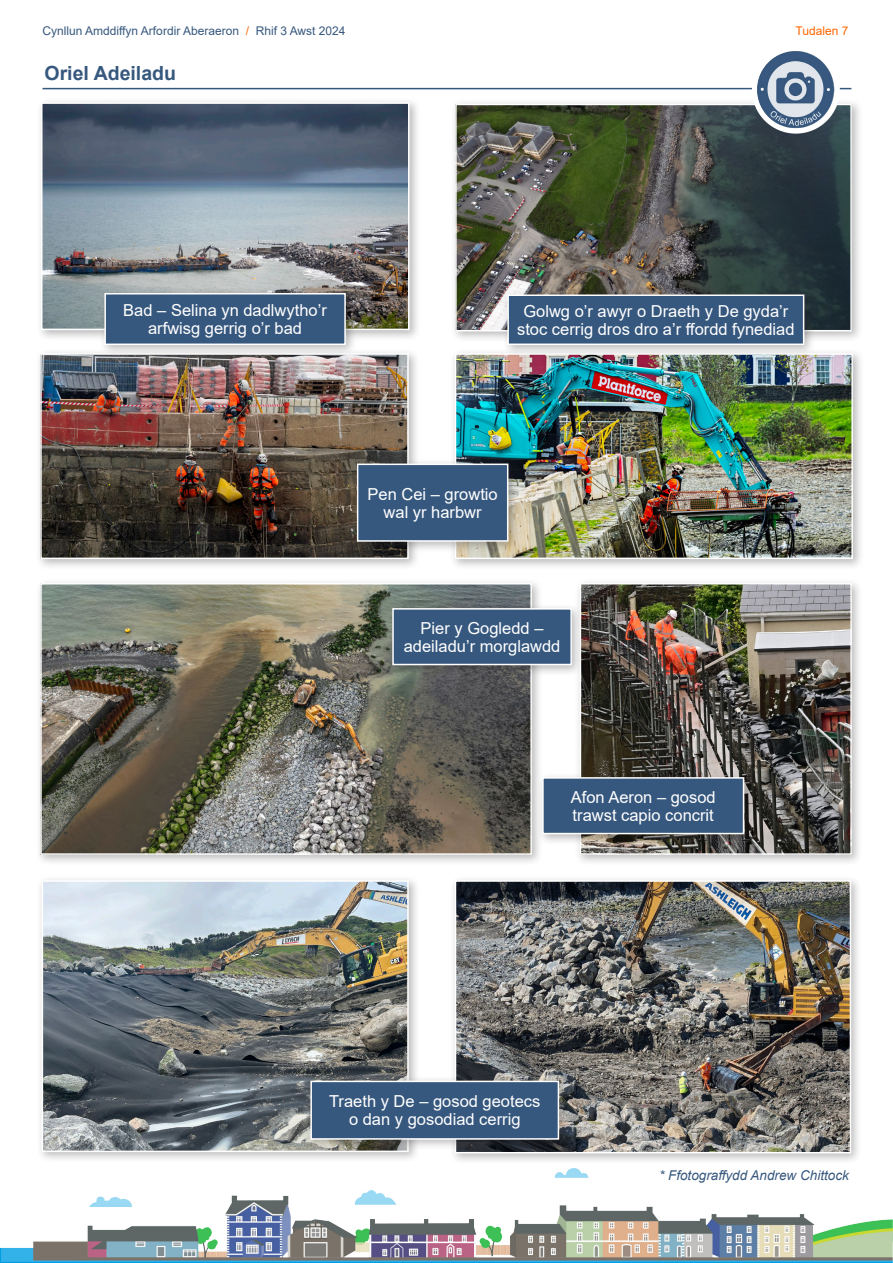
<style>
.page{position:relative;width:893px;height:1263px;background:#fff}
.page>*{position:absolute;margin:0;border:0;box-sizing:border-box;transform-origin:0 0}
.L1_heading_blue_ACDS_2024{font:700 19.5px "Arial";color:#37587e}
.t1{font:16.5px/18px "Arial";color:#fff;text-align:center}
.Caption_blue_ACDS_2024{font:italic 13.5px "Arial";color:#37587e}
.t2{font:12px "Arial";color:#37587e}
.t3{font:12px "Arial";color:#f60}
.s1{color:#f60}
</style>
<div class="page">
<img style="left:0;top:1168px;width:893px;height:95px">
<div style="left:574px;top:578px;width:289px;height:288px;background:#231f20;opacity:.3"></div>
<img style="left:583px;top:586px;width:266px;height:266px">
<div style="left:580px;top:583px;width:272px;height:272px;border:2px solid #fff"></div>
<div style="left:35px;top:348px;width:385px;height:222px;background:#231f20;opacity:.3"></div>
<img style="left:43px;top:356px;width:363px;height:200px">
<div style="left:40px;top:353px;width:369px;height:206px;border:2px solid #fff"></div>
<div style="left:449px;top:348px;width:415px;height:222px;background:#231f20;opacity:.3"></div>
<img style="left:458px;top:356px;width:392px;height:200px">
<div style="left:455px;top:353px;width:398px;height:206px;border:2px solid #fff"></div>
<div style="left:450px;top:98px;width:413px;height:245px;background:#231f20;opacity:.3"></div>
<img style="left:458px;top:107px;width:391px;height:221px">
<div style="left:455px;top:104px;width:397px;height:227px;border:2px solid #fff"></div>
<div style="left:36px;top:97px;width:385px;height:244px;background:#231f20;opacity:.3"></div>
<img style="left:44px;top:105px;width:362px;height:222px">
<div style="left:41px;top:102px;width:368px;height:228px;border:2px solid #fff"></div>
<div style="left:502px;top:289px;width:314px;height:67px;background:#231f20;opacity:.3"></div>
<div style="left:508px;top:295px;width:296px;height:49px;background:#37587e"></div>
<div style="left:507px;top:294px;width:297px;height:51px;border:2px solid #fff"></div>
<div style="left:537px;top:772px;width:219px;height:73px;background:#231f20;opacity:.3"></div>
<div style="left:543px;top:778px;width:201px;height:55px;background:#37587e"></div>
<div style="left:542px;top:777px;width:202px;height:57px;border:2px solid #fff"></div>
<hr style="left:43px;top:88px;width:808px;height:1px;background:#37587e">
<div style="left:752px;top:46px;width:88px;height:88px;background:#fff;border-radius:50%"></div>
<img style="left:757px;top:51px;width:78px;height:78px;border-radius:39px">
<div style="left:35px;top:578px;width:508px;height:288px;background:#231f20;opacity:.3"></div>
<img style="left:43px;top:586px;width:486px;height:266px">
<div style="left:40px;top:583px;width:492px;height:272px;border:2px solid #fff"></div>
<div style="left:36px;top:875px;width:384px;height:288px;background:#231f20;opacity:.3"></div>
<img style="left:45px;top:883px;width:361px;height:266px">
<div style="left:42px;top:880px;width:367px;height:272px;border:2px solid #fff"></div>
<div style="left:449px;top:875px;width:414px;height:289px;background:#231f20;opacity:.3"></div>
<img style="left:458px;top:883px;width:390px;height:267px">
<div style="left:455px;top:880px;width:396px;height:273px;border:2px solid #fff"></div>
<div style="left:305px;top:1075px;width:265px;height:76px;background:#231f20;opacity:.3"></div>
<div style="left:311px;top:1081px;width:247px;height:58px;background:#37587e"></div>
<div style="left:310px;top:1081px;width:249px;height:59px;border:2px solid #fff"></div>
<div style="left:387px;top:603px;width:196px;height:73px;background:#231f20;opacity:.3"></div>
<div style="left:393px;top:609px;width:178px;height:55px;background:#37587e"></div>
<div style="left:392px;top:608px;width:180px;height:57px;border:2px solid #fff"></div>
<div style="left:99px;top:288px;width:258px;height:68px;background:#231f20;opacity:.3"></div>
<div style="left:105px;top:294px;width:240px;height:50px;background:#37587e"></div>
<div style="left:104px;top:293px;width:242px;height:52px;border:2px solid #fff"></div>
<div style="left:352px;top:458px;width:168px;height:95px;background:#231f20;opacity:.3"></div>
<div style="left:358px;top:464px;width:150px;height:77px;background:#37587e"></div>
<div style="left:357px;top:464px;width:151px;height:78px;border:2px solid #fff"></div>
<p class="t2" style="left:43px;top:23px;width:305px">Cynllun Amddiffyn Arfordir Aberaeron <span class="s1">/</span> Rhif 3 Awst 2024</p>
<p class="t3" style="left:795px;top:23px;width:54px">Tudalen 7</p>
<p class="L1_heading_blue_ACDS_2024" style="left:45px;top:60px;width:133px">Oriel Adeiladu</p>
<p class="t1" style="left:123px;top:301px;width:205px">Bad – Selina yn dadlwytho’r arfwisg gerrig o’r bad</p>
<p class="t1" style="left:517px;top:302px;width:279px">Golwg o’r awyr o Draeth y De gyda’r stoc cerrig dros dro a’r ffordd fynediad</p>
<p class="t1" style="left:368px;top:485px;width:132px">Pen Cei – growtio wal yr harbwr</p>
<p class="t1" style="left:404px;top:619px;width:158px">Pier y Gogledd – adeiladu’r morglawdd</p>
<p class="t1" style="left:571px;top:788px;width:146px;text-align:left">Afon Aeron – gosod trawst capio concrit</p>
<p class="t1" style="left:329px;top:1092px;width:213px">Traeth y De – gosod geotecs o dan y gosodiad cerrig</p>
<p class="Caption_blue_ACDS_2024" style="left:659px;top:1167px;width:191px">* Ffotograffydd Andrew Chittock</p>
</div>
